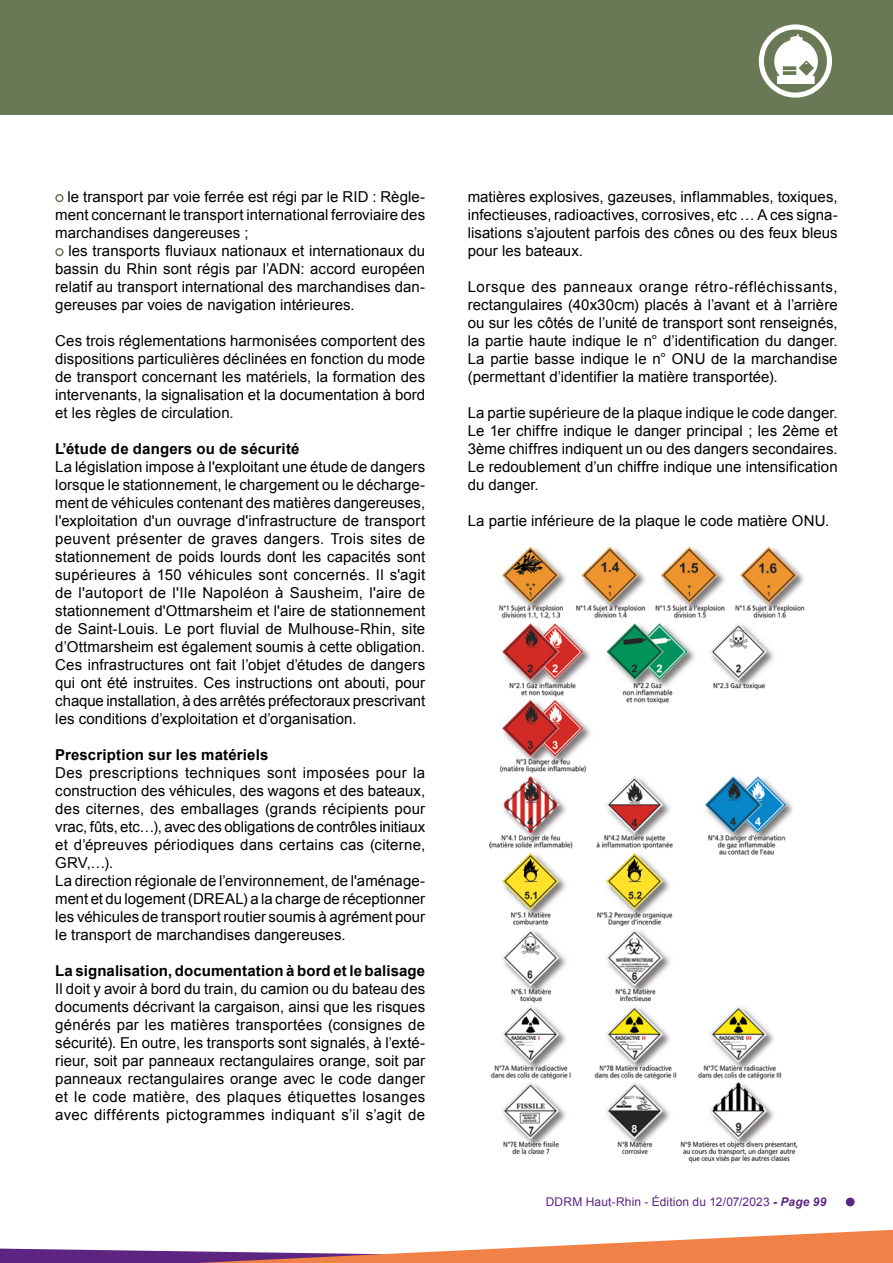
<style>
.page{position:relative;width:893px;height:1263px;background:#fff}
.page>*{position:absolute;margin:0;border:0;box-sizing:border-box;transform-origin:0 0}
.t1{font:73.2px "Aleagram";color:#fff}
.t2{font:15px/18px "Arial";letter-spacing:.005em;color:#000;text-align:justify}
.t3{font:700 15px "Arial";letter-spacing:.01em;color:#000}
.t4{font:12px "Arial";letter-spacing:.015em;color:#5e2481}
.s1{font-weight:700;font-style:italic}
</style>
<div class="page">
<svg style="left:0;top:1229px;width:893px;height:34px"></svg>
<div style="left:846px;top:1197px;width:9px;height:9px;background:#5e2481;border-radius:50%"></div>
<div style="left:0;top:0;width:893px;height:115px;background:#697855"></div>
<div style="left:55px;top:194px;width:9px;height:8px;border:2px solid #697855;border-radius:50%"></div>
<div style="left:55px;top:248px;width:9px;height:8px;border:2px solid #697855;border-radius:50%"></div>
<img style="left:489px;top:546px;width:316px;height:617px">
<p class="t2" style="left:55px;top:188px;width:371px;text-indent:12px">le transport par voie ferrée est régi par le RID : Règle&shy;ment concernant le transport international ferroviaire des marchandises dangereuses ;</p>
<p class="t2" style="left:55px;top:242px;width:371px;text-indent:13px">les transports fluviaux nationaux et internationaux du bassin du Rhin sont régis par l’ADN: accord européen relatif au transport international des marchandises dan&shy;gereuses par voies de navigation intérieures.</p>
<p class="t2" style="left:55px;top:332px;width:371px">Ces trois réglementations harmonisées comportent des dispositions particulières déclinées en fonction du mode de transport concernant les matériels, la formation des intervenants, la signalisation et la documentation à bord et les règles de circulation.</p>
<p class="t3" style="left:55px;top:439px;width:246px">L’étude de dangers ou de sécurité</p>
<p class="t2" style="left:55px;top:458px;width:371px">La législation impose à l'exploitant une étude de dangers lorsque le stationnement, le chargement ou le décharge&shy;ment de véhicules contenant des matières dangereuses, l'exploitation d'un ouvrage d'infrastructure de transport peuvent présenter de graves dangers. Trois sites de stationnement de poids lourds dont les capacités sont supérieures à 150 véhicules sont concernés. Il s'agit de l'autoport de l'Ile Napoléon à Sausheim, l'aire de stationnement d'Ottmarsheim et l'aire de stationnement de Saint-Louis. Le port fluvial de Mulhouse-Rhin, site d’Ottmarsheim est également soumis à cette obligation.<br>Ces infrastructures ont fait l’objet d’études de dangers qui ont été instruites. Ces instructions ont abouti, pour chaque installation, à des arrêtés préfectoraux prescrivant les conditions d’exploitation et d’organisation.</p>
<p class="t3" style="left:55px;top:745px;width:215px">Prescription sur les matériels</p>
<p class="t2" style="left:55px;top:764px;width:371px;text-align:left">Des prescriptions techniques sont imposées pour la construction des véhicules, des wagons et des bateaux, des citernes, des emballages (grands récipients pour vrac, fûts, etc…), avec des obligations de contrôles initiaux et d’épreuves périodiques dans certains cas (citerne, GRV,…).<br>La direction régionale de l’environnement, de l'aménage&shy;ment et du logement (DREAL) a la charge de réceptionner les véhicules de transport routier soumis à agrément pour le transport de marchandises dangereuses.</p>
<p class="t3" style="left:55px;top:961px;width:371px">La signalisation, documentation à bord et le balisage</p>
<p class="t2" style="left:55px;top:980px;width:371px">Il doit y avoir à bord du train, du camion ou du bateau des documents décrivant la cargaison, ainsi que les risques générés par les matières transportées (consignes de sécurité). En outre, les transports sont signalés, à l’exté&shy;rieur, soit par panneaux rectangulaires orange, soit par panneaux rectangulaires orange avec le code danger et le code matière, des plaques étiquettes losanges avec différents pictogrammes indiquant s’il s’agit de</p>
<h1 class="t1" style="left:759px;top:24px;width:75px">w</h1>
<p class="t2" style="left:468px;top:188px;width:371px">matières explosives, gazeuses, inflammables, toxiques, infectieuses, radioactives, corrosives, etc … A ces signa&shy;lisations s’ajoutent parfois des cônes ou des feux bleus pour les bateaux.</p>
<p class="t2" style="left:468px;top:278px;width:371px">Lorsque des panneaux orange rétro-réfléchissants, rectangulaires (40x30cm) placés à l’avant et à l’arrière ou sur les côtés de l’unité de transport sont renseignés, la partie haute indique le n° d’identification du danger.<br>La partie basse indique le n° ONU de la marchandise (permettant d’identifier la matière transportée).</p>
<p class="t2" style="left:468px;top:404px;width:371px">La partie supérieure de la plaque indique le code danger.<br>Le 1er chiffre indique le danger principal ; les 2ème et 3ème chiffres indiquent un ou des dangers secondaires.<br>Le redoublement d’un chiffre indique une intensification du danger.</p>
<p class="t2" style="left:468px;top:512px;width:363px">La partie inférieure de la plaque le code matière ONU.</p>
<p class="t4" style="left:546px;top:1194px;width:282px">DDRM Haut-Rhin - Édition du 12/07/2023 <span class="s1">- Page 99</span></p>
</div>
